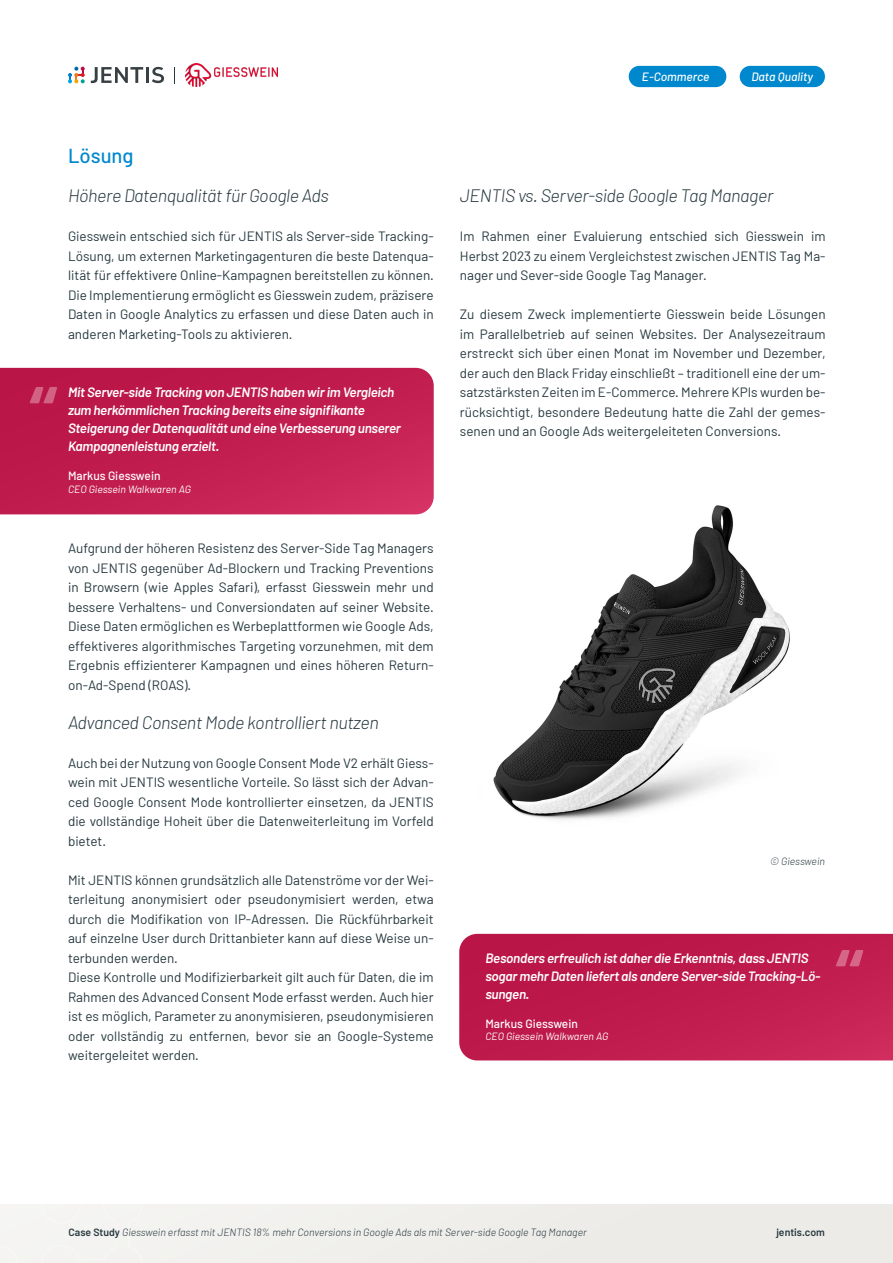
<style>
.page{position:relative;width:893px;height:1263px;background:#fff}
.page>*{position:absolute;margin:0;border:0;box-sizing:border-box;transform-origin:0 0}
.t1{font:500 20.25px "Barlow";color:#0088ce}
.t2{font:italic 300 18px "Barlow";letter-spacing:-.02em;color:#27393f}
.Copytext{font:13.5px/19.5px "Barlow";color:#27393f;text-align:justify}
.Quote_Copytext{font:italic 600 13.5px/18px "Barlow";letter-spacing:-.02em;color:#fff}
.Quote_Name{font:500 12px "Barlow";color:#fff}
.t3{font:italic 500 12px "Barlow";color:#fff}
.Footnote_Copytext{font:italic 300 10.5px "Barlow";color:#27393f}
.Quote_Name-2{font:italic 10.5px "Barlow";color:#fff}
.t4{font:600 10.5px "Barlow";color:#27393f}
.s1{font-weight:600;font-style:normal}
</style>
<div class="page">
<div style="left:0;top:1205px;width:893px;height:58px;background:#eeede9"></div>
<svg style="left:0;top:1245px;width:18px;height:18px"></svg>
<svg style="left:40px;top:1205px;width:103px;height:58px"></svg>
<svg style="left:91px;top:67px;width:52px;height:16px"></svg>
<hr style="left:146px;top:67px;width:3px;height:16px;background:#384044">
<svg style="left:152px;top:67px;width:12px;height:16px"></svg>
<svg style="left:68px;top:67px;width:17px;height:16px"></svg>
<svg style="left:174px;top:67px;width:1px;height:16px"></svg>
<img style="left:186px;top:64px;width:91px;height:22px">
<div style="left:629px;top:66px;width:97px;height:21px;background:#0088ce;border-radius:11px"></div>
<div style="left:740px;top:66px;width:85px;height:21px;background:#0088ce;border-radius:11px"></div>
<svg style="left:0;top:368px;width:434px;height:146px;background:#c21e50"></svg>
<svg style="left:30px;top:387px;width:27px;height:16px"></svg>
<img style="left:493px;top:505px;width:297px;height:315px">
<svg style="left:459px;top:934px;width:434px;height:126px;background:#c01c4d"></svg>
<svg style="left:836px;top:950px;width:27px;height:16px"></svg>
<h2 class="t1" style="left:68px;top:144px;width:67px">Lösung</h2>
<h3 class="t2" style="left:68px;top:185px;width:262px">Höhere Datenqualität für Google Ads</h3>
<p class="Copytext" style="left:68px;top:226px;width:367px">Giesswein entschied sich für JENTIS als Server-side Tracking-Lösung, um externen Marketingagenturen die beste Datenqua&shy;lität für effektivere Online-Kampagnen bereitstellen zu können.<br>Die Implementierung ermöglicht es Giesswein zudem, präzisere Daten in Google Analytics zu erfassen und diese Daten auch in anderen Marketing-Tools zu aktivieren.</p>
<p class="Quote_Copytext" style="left:68px;top:383px;width:334px">Mit Server-side Tracking von JENTIS haben wir im Vergleich zum herkömmlichen Tracking bereits eine signifikante Steigerung der Datenqualität und eine Verbesserung unserer Kampagnenleistung erzielt.</p>
<p class="Quote_Name" style="left:68px;top:468px;width:94px">Markus Giesswein</p>
<p class="Quote_Name-2" style="left:68px;top:482px;width:124px">CEO Giessein Walkwaren AG</p>
<p class="Copytext" style="left:68px;top:538px;width:367px">Aufgrund der höheren Resistenz des Server-Side Tag Managers von JENTIS gegenüber Ad-Blockern und Tracking Preventions in Browsern (wie Apples Safari), erfasst Giesswein mehr und bessere Verhaltens- und Conversiondaten auf seiner Website.<br>Diese Daten ermöglichen es Werbeplattformen wie Google Ads, effektiveres algorithmisches Targeting vorzunehmen, mit dem Ergebnis effizienterer Kampagnen und eines höheren Return&shy;on-Ad-Spend (ROAS).</p>
<h3 class="t2" style="left:68px;top:711px;width:312px">Advanced Consent Mode kontrolliert nutzen</h3>
<p class="Copytext" style="left:68px;top:753px;width:367px">Auch bei der Nutzung von Google Consent Mode V2 erhält Giess&shy;wein mit JENTIS wesentliche Vorteile. So lässt sich der Advan&shy;ced Google Consent Mode kontrollierter einsetzen, da JENTIS die vollständige Hoheit über die Datenweiterleitung im Vorfeld bietet.</p>
<p class="Copytext" style="left:68px;top:870px;width:367px">Mit JENTIS können grundsätzlich alle Datenströme vor der Wei&shy;terleitung anonymisiert oder pseudonymisiert werden, etwa durch die Modifikation von IP-Adressen. Die Rückführbarkeit auf einzelne User durch Drittanbieter kann auf diese Weise un&shy;terbunden werden.</p>
<p class="Copytext" style="left:68px;top:967px;width:367px">Diese Kontrolle und Modifizierbarkeit gilt auch für Daten, die im Rahmen des Advanced Consent Mode erfasst werden. Auch hier ist es möglich, Parameter zu anonymisieren, pseudonymisieren oder vollständig zu entfernen, bevor sie an Google-Systeme weitergeleitet werden.</p>
<p class="t3" style="left:642px;top:69px;width:69px">E-Commerce</p>
<p class="t3" style="left:751px;top:69px;width:63px">Data Quality</p>
<h3 class="t2" style="left:460px;top:185px;width:315px">JENTIS vs. Server-side Google Tag Manager</h3>
<p class="Copytext" style="left:460px;top:226px;width:367px">Im Rahmen einer Evaluierung entschied sich Giesswein im Herbst 2023 zu einem Vergleichstest zwischen JENTIS Tag Ma&shy;nager und Sever-side Google Tag Manager.</p>
<p class="Copytext" style="left:460px;top:304px;width:367px">Zu diesem Zweck implementierte Giesswein beide Lösungen im Parallelbetrieb auf seinen Websites. Der Analysezeitraum erstreckt sich über einen Monat im November und Dezember, der auch den Black Friday einschließt – traditionell eine der um&shy;satzstärksten Zeiten im E-Commerce. Mehrere KPIs wurden be&shy;rücksichtigt, besondere Bedeutung hatte die Zahl der gemes&shy;senen und an Google Ads weitergeleiteten Conversions.</p>
<p class="Footnote_Copytext" style="left:770px;top:855px;width:56px">© Giesswein</p>
<p class="Quote_Copytext" style="left:485px;top:949px;width:336px">Besonders erfreulich ist daher die Erkenntnis, dass JENTIS sogar mehr Daten liefert als andere Server-side Tracking-Lö&shy;sungen.</p>
<p class="Quote_Name" style="left:485px;top:1016px;width:94px">Markus Giesswein</p>
<p class="Quote_Name-2" style="left:485px;top:1030px;width:124px">CEO Giessein Walkwaren AG</p>
<p class="Footnote_Copytext" style="left:69px;top:1226px;width:520px"><span class="s1">Case Study</span> Giesswein erfasst mit JENTIS 18% mehr Conversions in Google Ads als mit Server-side Google Tag Manager</p>
<p class="t4" style="left:776px;top:1226px;width:50px">jentis.com</p>
</div>
